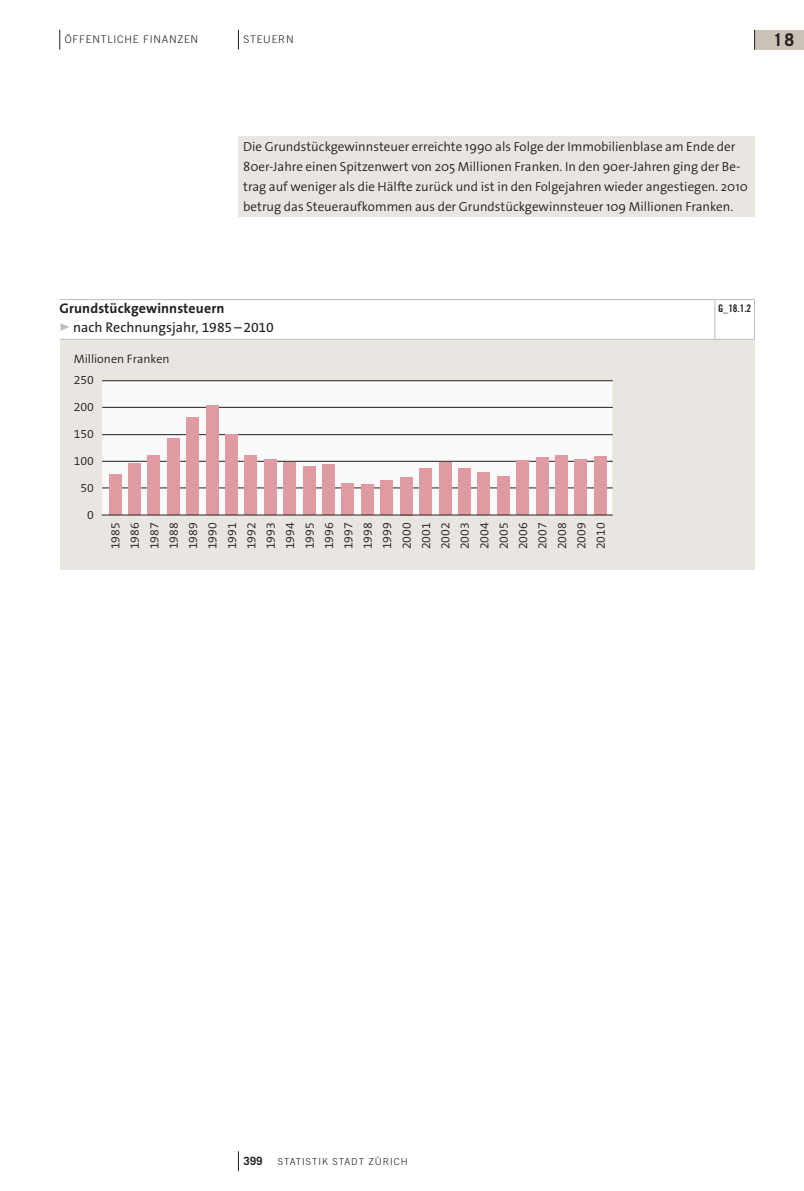
<style>
.page{position:relative;width:804px;height:1191px;background:#fff}
.page>*{position:absolute;margin:0;border:0;box-sizing:border-box;transform-origin:0 0}
.t1{font:700 17.5px "Trade Gothic LT Std";color:#231f20}
.t2{font:14px "The Sans OT5 Plain";letter-spacing:-.005em;color:#231f20}
.t3{font:700 14px "The Sans OT7";letter-spacing:.01em;color:#231f20}
.t4{font:300 13.12px/20.1px "The Sans OT4";color:#231f20}
.t5{font:300 12.25px/19.4px "The Sans OT4";color:#231f20;text-align:justify}
.t6{font:700 11.38px "Trade Gothic LT Std";color:#231f20}
.t7{font:300 10.5px "Trade Gothic LT Std";letter-spacing:.075em;color:#231f20}
.t8{font:10.5px "Trade Gothic LT Std Bd Cn 20";color:#231f20}
.t9{font:300 9.62px "Trade Gothic LT Std";letter-spacing:.1em;color:#231f20}
.s1{font-size:12.78px}
.s2{font-family:"The Sans OT7";font-weight:700;font-size:17.5px;color:#bcbdc0}
</style>
<div class="page">
<div style="left:238px;top:136px;width:516px;height:80px;background:#e9e5e0"></div>
<svg style="left:238px;top:1151px;width:1px;height:20px"></svg>
<div style="left:754px;top:30px;width:50px;height:20px;background:#cbc2b7"></div>
<svg style="left:59px;top:30px;width:1px;height:20px"></svg>
<svg style="left:238px;top:30px;width:1px;height:20px"></svg>
<svg style="left:754px;top:30px;width:1px;height:20px"></svg>
<div style="left:60px;top:339px;width:694px;height:230px;background:#e9e5e0"></div>
<div style="left:102px;top:381px;width:510px;height:134px;background:#fafafa"></div>
<hr style="left:103px;top:487px;width:509px;height:1px;background:#231f20">
<hr style="left:103px;top:461px;width:509px;height:1px;background:#231f20">
<hr style="left:103px;top:434px;width:509px;height:1px;background:#231f20">
<hr style="left:103px;top:407px;width:509px;height:1px;background:#231f20">
<hr style="left:103px;top:380px;width:509px;height:1px;background:#231f20">
<div style="left:594px;top:456px;width:12px;height:59px;background:#df9ba1"></div>
<div style="left:574px;top:459px;width:13px;height:56px;background:#df9ba1"></div>
<div style="left:555px;top:455px;width:12px;height:60px;background:#df9ba1"></div>
<div style="left:536px;top:458px;width:12px;height:57px;background:#df9ba1"></div>
<div style="left:516px;top:460px;width:13px;height:55px;background:#df9ba1"></div>
<div style="left:497px;top:476px;width:12px;height:39px;background:#df9ba1"></div>
<div style="left:477px;top:472px;width:13px;height:43px;background:#df9ba1"></div>
<div style="left:458px;top:468px;width:12px;height:47px;background:#df9ba1"></div>
<div style="left:439px;top:462px;width:12px;height:53px;background:#df9ba1"></div>
<div style="left:419px;top:468px;width:13px;height:47px;background:#df9ba1"></div>
<div style="left:400px;top:477px;width:12px;height:38px;background:#df9ba1"></div>
<div style="left:380px;top:480px;width:13px;height:35px;background:#df9ba1"></div>
<div style="left:361px;top:484px;width:12px;height:31px;background:#df9ba1"></div>
<div style="left:342px;top:483px;width:12px;height:32px;background:#df9ba1"></div>
<div style="left:322px;top:465px;width:13px;height:50px;background:#df9ba1"></div>
<div style="left:303px;top:467px;width:12px;height:48px;background:#df9ba1"></div>
<div style="left:283px;top:462px;width:13px;height:53px;background:#df9ba1"></div>
<div style="left:264px;top:459px;width:12px;height:56px;background:#df9ba1"></div>
<div style="left:245px;top:455px;width:12px;height:60px;background:#df9ba1"></div>
<div style="left:225px;top:435px;width:13px;height:80px;background:#df9ba1"></div>
<div style="left:206px;top:405px;width:12px;height:110px;background:#df9ba1"></div>
<div style="left:186px;top:417px;width:13px;height:98px;background:#df9ba1"></div>
<div style="left:167px;top:438px;width:12px;height:77px;background:#df9ba1"></div>
<div style="left:148px;top:455px;width:12px;height:60px;background:#df9ba1"></div>
<div style="left:128px;top:463px;width:13px;height:52px;background:#df9ba1"></div>
<div style="left:109px;top:475px;width:12px;height:40px;background:#df9ba1"></div>
<hr style="left:102px;top:514px;width:510px;height:1px;background:#231f20">
<hr style="left:60px;top:339px;width:654px;height:1px;background:#bcbdc0">
<hr style="left:714px;top:339px;width:40px;height:1px;background:#bcbdc0">
<svg style="left:60px;top:299px;width:695px;height:40px"></svg>
<p class="t7" style="left:65px;top:33px;width:133px">ÖFFENTLICHE FINANZEN</p>
<p class="t7" style="left:243px;top:33px;width:50px">STEUERN</p>
<h1 class="t1" style="left:773px;top:29px;width:22px">18</h1>
<p class="t4" style="left:243px;top:136px;width:506px">Die Grundstückgewinnsteuer erreichte 1990 als Folge der Immobilienblase am Ende der 80<span class="s1">er-J</span>ahre einen Spitzenwert von 205 Millionen Franken. In den 90er-Jahren ging der Be&shy;trag auf weniger als die Hälfte zurück und ist in den Folgejahren wieder angestiegen. 2010 betrug das Steueraufkommen aus der Grundstückgewinnsteuer 109 Millionen Franken.</p>
<p class="t3" style="left:60px;top:300px;width:166px">Grundstückgewinnsteuern</p>
<p class="t2" style="left:60px;top:318px;width:216px"><span class="s2">▹</span> nach Rechnungsjahr, 1985–2010</p>
<p class="t5" style="left:74px;top:349px;width:97px">Millionen Franken</p>
<p class="t5" style="left:74px;top:370px;width:22px">250</p>
<p class="t5" style="left:74px;top:397px;width:22px">200</p>
<p class="t5" style="left:74px;top:424px;width:22px">150</p>
<p class="t5" style="left:74px;top:451px;width:22px">100</p>
<p class="t5" style="left:80px;top:478px;width:15px">50</p>
<p class="t5" style="left:87px;top:505px;width:8px">0</p>
<p class="t5" style="left:106px;top:549px;width:28px;rotate:-90deg">1985<br>1986<br>1987<br>1988<br>1989<br>1990<br>1991<br>1992<br>1993<br>1994<br>1995<br>1996<br>1997<br>1998<br>1999<br>2000<br>2001<br>2002<br>2003<br>2004<br>2005<br>2006<br>2007<br>2008<br>2009<br>2010</p>
<p class="t8" style="left:718px;top:302px;width:35px">G_18.1.2</p>
<p class="t6" style="left:243px;top:1153px;width:20px">399</p>
<p class="t9" style="left:278px;top:1155px;width:131px">STATISTIK STADT ZÜRICH</p>
</div>
